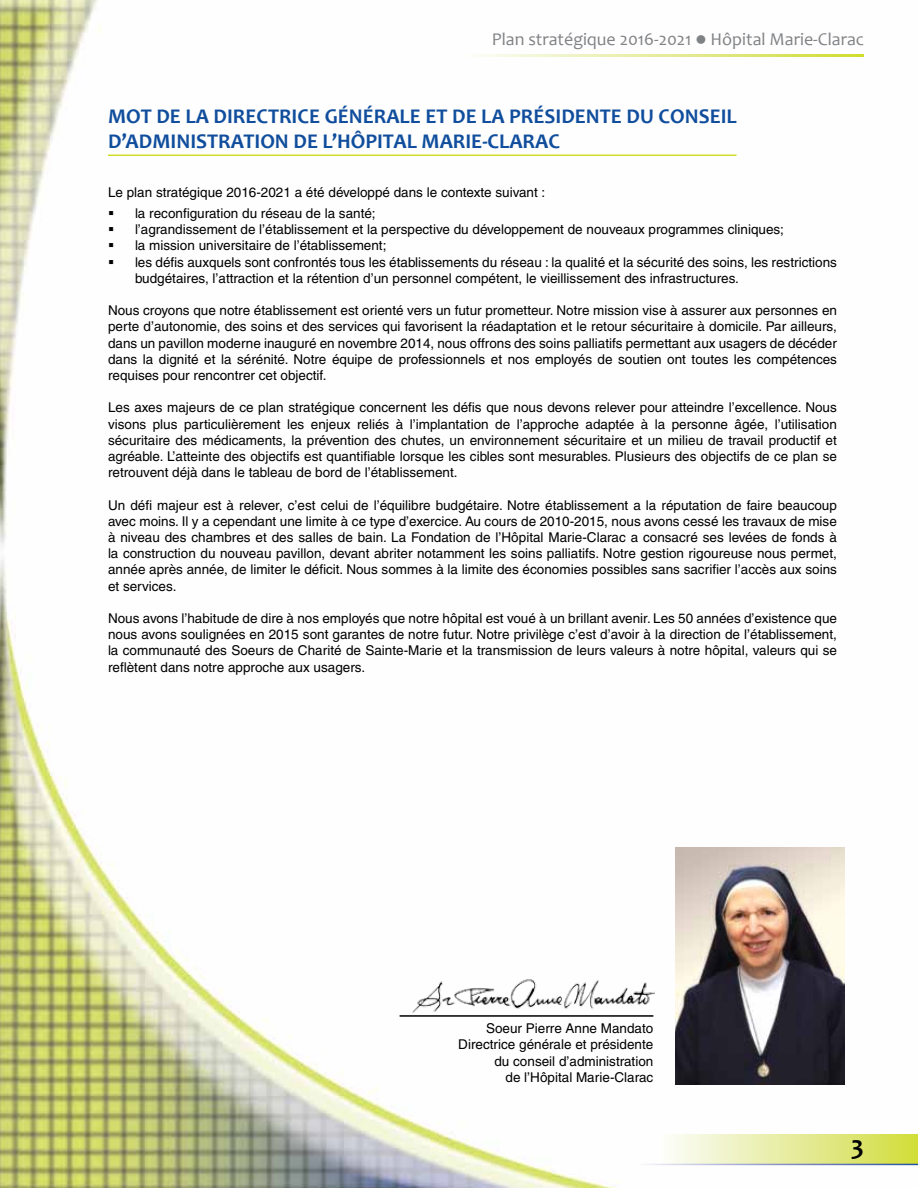
<style>
.page{position:relative;width:918px;height:1188px;background:#fff}
.page>*{position:absolute;margin:0;border:0;box-sizing:border-box;transform-origin:0 0}
.t1{font:700 27px "Candara";color:#000}
.t2{font:700 21px "Candara";color:#104e9d}
.t3{font:18px "Candara";color:#808285}
.t4{font:13.5px/16.2px "Helvetica LT";color:#000;text-align:justify}
</style>
<div class="page">
<img style="left:19px;top:0;width:899px;height:1188px">
<img style="left:0;top:0;width:19px;height:1188px">
<img style="left:411px;top:976px;width:243px;height:39px">
<hr style="left:108px;top:154px;width:629px;height:2px;background:#d0dd2a">
<div style="left:658px;top:1134px;width:260px;height:30px;background:linear-gradient(to right,#fdfdff,#d2dd3f)"></div>
<hr style="left:637px;top:1164px;width:281px;height:1px;background:#fff">
<hr style="left:459px;top:54px;width:405px;height:3px;background:#fff">
<img style="left:675px;top:848px;width:169px;height:236px">
<hr style="left:400px;top:1015px;width:253px;height:2px;background:#000">
<h3 class="t3" style="left:492px;top:28px;width:374px">Plan stratégique 2016-2021 ● Hôpital Marie-Clarac</h3>
<h2 class="t2" style="left:108px;top:103px;width:117px">MOT DE LA DIRE</h2>
<h2 class="t2" style="left:257px;top:103px;width:130px">CTRICE GÉNÉRALE</h2>
<h2 class="t2" style="left:425px;top:103px;width:131px">ET DE LA PRÉSIDE</h2>
<h2 class="t2" style="left:586px;top:103px;width:124px">NTE DU CONSEIL</h2>
<h2 class="t2" style="left:108px;top:128px;width:31px">D’ADMI</h2>
<h2 class="t2" style="left:176px;top:128px;width:258px">NISTRATION DE L’HÔPITAL MARIE</h2>
<h2 class="t2" style="left:482px;top:128px;width:30px">-CLARA</h2>
<h2 class="t2" style="left:548px;top:128px;width:13px">C</h2>
<p class="t4" style="left:108px;top:184px;width:439px">Le plan stratégique 2016-2021 a été développé dans le contexte suivant :</p>
<p class="t4" style="left:108px;top:205px;width:269px">▪ la reconfiguration du réseau de la santé;</p>
<p class="t4" style="left:108px;top:221px;width:678px">▪ l’agrandissement de l’établissement et la perspective du développement de nouveaux programmes cliniques;</p>
<p class="t4" style="left:108px;top:238px;width:280px">▪ la mission universitaire de l’établissement;</p>
<p class="t4" style="left:135px;top:254px;width:704px;text-indent:-27px">▪ les défis auxquels sont confrontés tous les établissements du réseau : la qualité et la sécurité des soins, les restrictions budgétaires, l’attraction et la rétention d’un personnel compétent, le vieillissement des infrastructures.</p>
<p class="t4" style="left:108px;top:302px;width:731px">Nous croyons que notre établissement est orienté vers un futur prometteur. Notre mission vise à assurer aux personnes en perte d’autonomie, des soins et des services qui favorisent la réadaptation et le retour sécuritaire à domicile. Par ailleurs, dans un pavillon moderne inauguré en novembre 2014, nous offrons des soins palliatifs permettant aux usagers de décéder dans la dignité et la sérénité. Notre équipe de professionnels et nos employés de soutien ont toutes les compétences requises pour rencontrer cet objectif.</p>
<p class="t4" style="left:108px;top:400px;width:730px">Les axes majeurs de ce plan stratégique concernent les défis que nous devons relever pour atteindre l’excellence. Nous visons plus particulièrement les enjeux reliés à l’implantation de l’approche adaptée à la personne âgée, l’utilisation sécuritaire des médicaments, la prévention des chutes, un environnement sécuritaire et un milieu de travail productif et agréable. L’atteinte des objectifs est quantifiable lorsque les cibles sont mesurables. Plusieurs des objectifs de ce plan se retrouvent déjà dans le tableau de bord de l’établissement.</p>
<p class="t4" style="left:108px;top:497px;width:730px">Un défi majeur est à relever, c’est celui de l’équilibre budgétaire. Notre établissement a la réputation de faire beaucoup avec moins. Il y a cependant une limite à ce type d’exercice. Au cours de 2010-2015, nous avons cessé les travaux de mise à niveau des chambres et des salles de bain. La Fondation de l’Hôpital Marie-Clarac a consacré ses levées de fonds à la construction du nouveau pavillon, devant abriter notamment les soins palliatifs. Notre gestion rigoureuse nous permet, année après année, de limiter le déficit. Nous sommes à la limite des économies possibles sans sacrifier l’accès aux soins et services.</p>
<p class="t4" style="left:108px;top:610px;width:731px">Nous avons l’habitude de dire à nos employés que notre hôpital est voué à un brillant avenir. Les 50 années d’existence que nous avons soulignées en 2015 sont garantes de notre futur. Notre privilège c’est d’avoir à la direction de l’établissement, la communauté des Soeurs de Charité de Sainte-Marie et la transmission de leurs valeurs à notre hôpital, valeurs qui se reflètent dans notre approche aux usagers.</p>
<p class="t4" style="left:458px;top:1020px;width:197px;text-align:right">Soeur Pierre Anne Mandato<br>Directrice générale et présidente du conseil d’administration<br>de l’Hôpital Marie-Clarac</p>
<h1 class="t1" style="left:851px;top:1128px;width:14px">3</h1>
</div>
